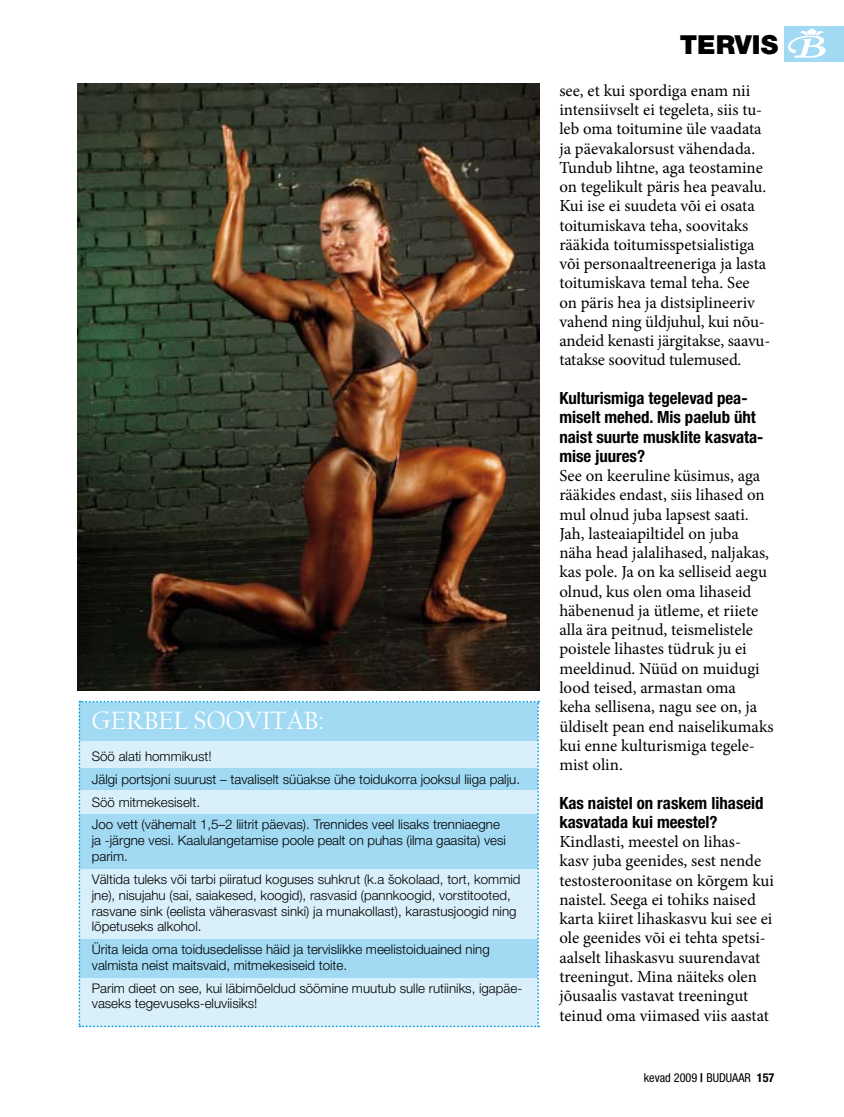
<style>
.page{position:relative;width:844px;height:1117px;background:#fff}
.page>*{position:absolute;margin:0;border:0;box-sizing:border-box;transform-origin:0 0}
.t1{font:26.25px "Californian FB";color:#fff}
.t2{font:900 26.25px "Helvetica Neue LT";color:#000}
.t3{font:16.8px/19.2px "Minion Pro";color:#000}
.t4{font:700 condensed 16.8px/19.2px "Helvetica Neue LT";color:#000}
.t5{font:300 13.3px/15.8px "Helvetica Neue LT";color:#000}
.t6{font:condensed 12.25px "Helvetica Neue LT";color:#000}
.s1{font-weight:700}
</style>
<div class="page">
<div style="left:784px;top:26px;width:59px;height:35px;background:#a2daf4"></div>
<svg style="left:788px;top:28px;width:38px;height:30px"></svg>
<img style="left:77px;top:84px;width:462px;height:606px">
<svg style="left:79px;top:1026px;width:459px;height:1px"></svg>
<svg style="left:78px;top:700px;width:461px;height:326px"></svg>
<h1 class="t1" style="left:92px;top:706px;width:234px">GERBEL SOOVITAB:</h1>
<p class="t5" style="left:92px;top:744px;width:429px;line-height:22.8px">Söö alati hommikust!<br>Jälgi portsjoni suurust – tavaliselt süüakse ühe toidukorra jooksul liiga palju.<br>Söö mitmekesiselt.<br>Joo vett (vähemalt 1,5–2 liitrit päevas). Trennides veel lisaks trenniaegne</p>
<p class="t5" style="left:92px;top:832px;width:415px">ja -järgne vesi. Kaalulangetamise poole pealt on puhas (ilma gaasita) vesi parim.</p>
<p class="t5" style="left:92px;top:870px;width:430px">Vältida tuleks või tarbi piiratud koguses suhkrut (k.a šokolaad, tort, kommid jne), nisujahu (sai, saiakesed, koogid), rasvasid (pannkoogid, vorstitooted, rasvane sink (eelista väherasvast sinki) ja munakollast), karastusjoogid ning lõpetuseks alkohol.</p>
<p class="t5" style="left:92px;top:940px;width:399px">Ürita leida oma toidusedelisse häid ja tervislikke meelistoiduained ning valmista neist maitsvaid, mitmekesiseid toite.</p>
<p class="t5" style="left:92px;top:979px;width:432px">Parim dieet on see, kui läbimõeldud söömine muutub sulle rutiiniks, igapäe&shy;vaseks tegevuseks-eluviisiks!</p>
<h1 class="t2" style="left:679px;top:29px;width:100px">TERVIS</h1>
<p class="t3" style="left:559px;top:81px;width:212px">see, et kui spordiga enam nii intensiivselt ei tegeleta, siis tu&shy;leb oma toitumine üle vaadata ja päevakalorsust vähendada.<br>Tundub lihtne, aga teostamine on tegelikult päris hea peavalu.<br>Kui ise ei suudeta või ei osata toitumiskava teha, soovitaks rääkida toitumisspetsialistiga või personaaltreeneriga ja lasta toitumiskava temal teha. See on päris hea ja distsiplineeriv vahend ning üldjuhul, kui nõu&shy;andeid kenasti järgitakse, saavu&shy;tatakse soovitud tulemused.</p>
<p class="t4" style="left:559px;top:388px;width:205px">Kulturismiga tegelevad pea&shy;miselt mehed. Mis paelub üht naist suurte musklite kasvata&shy;mise juures?</p>
<p class="t3" style="left:559px;top:466px;width:216px">See on keeruline küsimus, aga rääkides endast, siis lihased on mul olnud juba lapsest saati.<br>Jah, lasteaiapiltidel on juba näha head jalalihased, naljakas, kas pole. Ja on ka selliseid aegu olnud, kus olen oma lihaseid häbenenud ja ütleme, et riiete alla ära peitnud, teismelistele poistele lihastes tüdruk ju ei meeldinud. Nüüd on muidugi lood teised, armastan oma<br>keha sellisena, nagu see on, ja üldiselt pean end naiselikumaks kui enne kulturismiga tegele&shy;mist olin.</p>
<p class="t4" style="left:559px;top:792px;width:206px">Kas naistel on raskem lihaseid kasvatada kui meestel?</p>
<p class="t3" style="left:559px;top:832px;width:216px">Kindlasti, meestel on lihas&shy;kasv juba geenides, sest nende testosteroonitase on kõrgem kui naistel. Seega ei tohiks naised karta kiiret lihaskasvu kui see ei ole geenides või ei tehta spetsi&shy;aalselt lihaskasvu suurendavat treeningut. Mina näiteks olen jõusaalis vastavat treeningut teinud oma viimased viis aastat</p>
<p class="t6" style="left:643px;top:1070px;width:132px">KEVAD 2009 <span class="s1">|</span> BUDUAAR <span class="s1">157</span></p>
</div>
